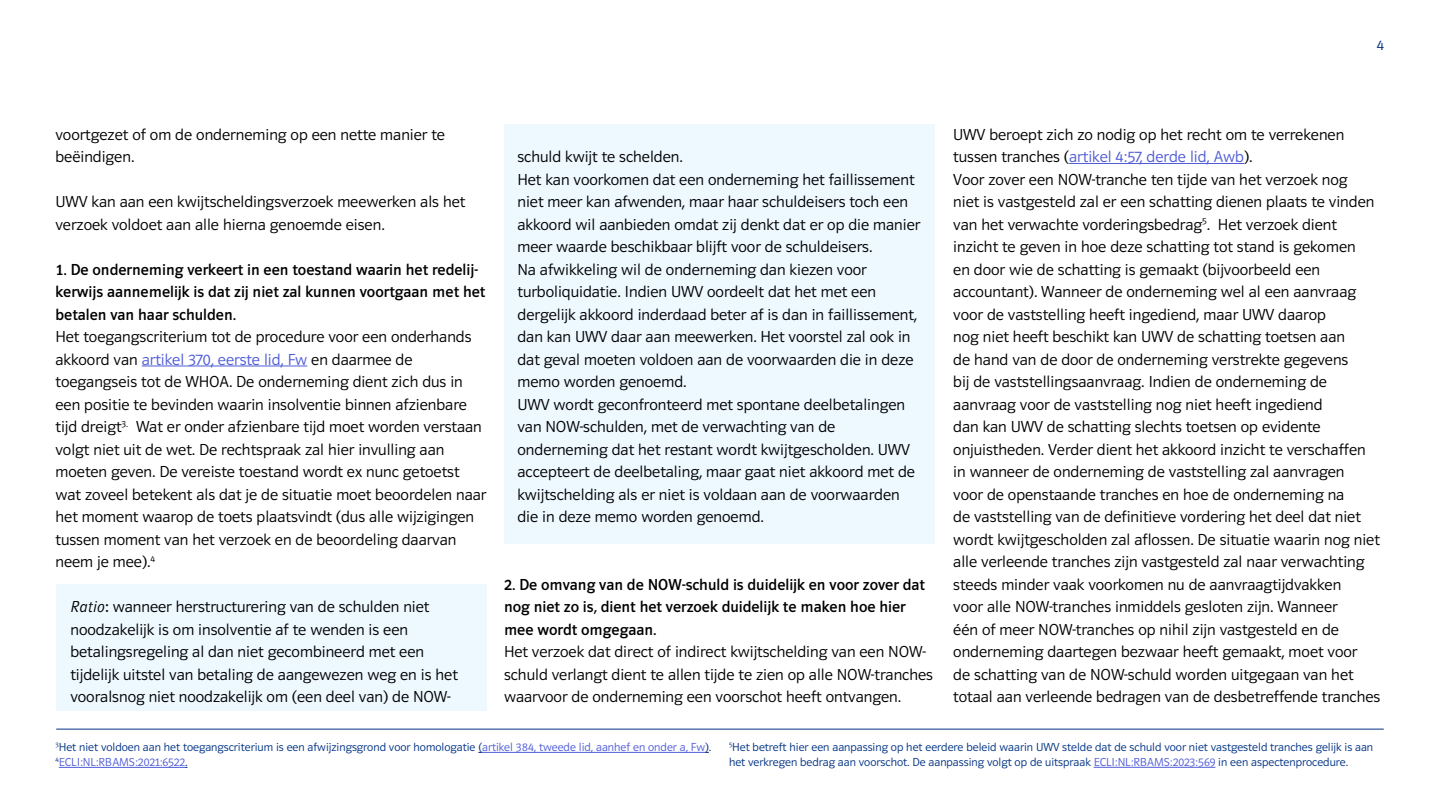
<style>
.page{position:relative;width:1440px;height:810px;background:#fff}
.page>*{position:absolute;margin:0;border:0;box-sizing:border-box;transform-origin:0 0}
.bodytekst{font:300 16.5px/22.5px "UWV Sans 2010";color:#000}
.bodytekst-2{font:16.5px/22.5px "UWV Sans 2010";color:#000}
.t1{font:300 15px "UWV Sans 2010";color:#003282}
.t2{font:300 12px/15px "UWV Sans 2010";color:#003282}
.s1{color:#4f5cd6}
.s2{font-style:italic}
.s3{font-weight:400}
</style>
<div class="page">
<hr style="left:56px;top:729px;width:1328px;height:1px;background:#003282">
<div style="left:505px;top:124px;width:430px;height:420px;background:#edf8ff"></div>
<div style="left:56px;top:584px;width:431px;height:127px;background:#edf8ff"></div>
<hr style="left:142px;top:366px;width:165px;height:1px;background:#4f5cd6">
<hr style="left:482px;top:752px;width:223px;height:1px;background:#4f5cd6">
<hr style="left:59px;top:767px;width:126px;height:1px;background:#4f5cd6">
<hr style="left:1094px;top:767px;width:121px;height:1px;background:#4f5cd6">
<hr style="left:1069px;top:163px;width:175px;height:1px;background:#4f5cd6">
<p class="t1" style="left:1377px;top:37px;width:9px">4</p>
<p class="bodytekst" style="left:56px;top:123px;width:391px">voortgezet of om de onderneming op een nette manier te beëindigen.</p>
<p class="bodytekst" style="left:56px;top:190px;width:411px">UWV kan aan een kwijtscheldingsverzoek meewerken als het verzoek voldoet aan alle hierna genoemde eisen.</p>
<p class="bodytekst-2" style="left:56px;top:258px;width:431px">1. De onderneming verkeert in een toestand waarin het redelij&shy;kerwijs aannemelijk is dat zij niet zal kunnen voortgaan met het betalen van haar schulden.</p>
<p class="bodytekst" style="left:55px;top:325px;width:432px">Het toegangscriterium tot de procedure voor een onderhands akkoord van <span class="s1">artikel 370, eerste lid, Fw</span> en daarmee de toegangseis tot de WHOA. De onderneming dient zich dus in een positie te bevinden waarin insolventie binnen afzienbare tijd dreigt<sup>3.</sup> Wat er onder afzienbare tijd moet worden verstaan volgt niet uit de wet. De rechtspraak zal hier invulling aan moeten geven. De vereiste toestand wordt ex nunc getoetst wat zoveel betekent als dat je de situatie moet beoordelen naar het moment waarop de toets plaatsvindt (dus alle wijzigingen tussen moment van het verzoek en de beoordeling daarvan neem je mee).<sup>4</sup></p>
<p class="bodytekst" style="left:70px;top:595px;width:389px"><span class="s2">Ratio</span><span class="s3">:</span> wanneer herstructurering van de schulden niet noodzakelijk is om insolventie af te wenden is een betalingsregeling al dan niet gecombineerd met een tijdelijk uitstel van betaling de aangewezen weg en is het vooralsnog niet noodzakelijk om (een deel van) de NOW-</p>
<p class="bodytekst" style="left:518px;top:145px;width:167px">schuld kwijt te schelden.</p>
<p class="bodytekst" style="left:518px;top:168px;width:404px">Het kan voorkomen dat een onderneming het faillissement niet meer kan afwenden, maar haar schuldeisers toch een akkoord wil aanbieden omdat zij denkt dat er op die manier meer waarde beschikbaar blijft voor de schuldeisers.<br>Na afwikkeling wil de onderneming dan kiezen voor turboliquidatie. Indien UWV oordeelt dat het met een dergelijk akkoord inderdaad beter af is dan in faillissement, dan kan UWV daar aan meewerken. Het voorstel zal ook in dat geval moeten voldoen aan de voorwaarden die in deze memo worden genoemd.</p>
<p class="bodytekst" style="left:518px;top:393px;width:399px">UWV wordt geconfronteerd met spontane deelbetalingen van NOW-schulden, met de verwachting van de onderneming dat het restant wordt kwijtgescholden. UWV accepteert de deelbetaling, maar gaat niet akkoord met de kwijtschelding als er niet is voldaan aan de voorwaarden die in deze memo worden genoemd.</p>
<p class="bodytekst-2" style="left:504px;top:573px;width:423px">2. De omvang van de NOW-schuld is duidelijk en voor zover dat nog niet zo is, dient het verzoek duidelijk te maken hoe hier mee wordt omgegaan.</p>
<p class="bodytekst" style="left:504px;top:641px;width:431px">Het verzoek dat direct of indirect kwijtschelding van een NOW&shy;schuld verlangt dient te allen tijde te zien op alle NOW-tranches waarvoor de onderneming een voorschot heeft ontvangen.</p>
<p class="bodytekst" style="left:953px;top:123px;width:393px">UWV beroept zich zo nodig op het recht om te verrekenen tussen tranches (<span class="s1">artikel 4:57, derde lid, Awb</span>).</p>
<p class="bodytekst" style="left:953px;top:168px;width:429px">Voor zover een NOW-tranche ten tijde van het verzoek nog<br>niet is vastgesteld zal er een schatting dienen plaats te vinden van het verwachte vorderingsbedrag<sup>5</sup>. Het verzoek dient inzicht te geven in hoe deze schatting tot stand is gekomen<br>en door wie de schatting is gemaakt (bijvoorbeeld een accountant). Wanneer de onderneming wel al een aanvraag voor de vaststelling heeft ingediend, maar UWV daarop<br>nog niet heeft beschikt kan UWV de schatting toetsen aan<br>de hand van de door de onderneming verstrekte gegevens<br>bij de vaststellingsaanvraag. Indien de onderneming de aanvraag voor de vaststelling nog niet heeft ingediend<br>dan kan UWV de schatting slechts toetsen op evidente onjuistheden. Verder dient het akkoord inzicht te verschaffen in wanneer de onderneming de vaststelling zal aanvragen<br>voor de openstaande tranches en hoe de onderneming na<br>de vaststelling van de definitieve vordering het deel dat niet wordt kwijtgescholden zal aflossen. De situatie waarin nog niet alle verleende tranches zijn vastgesteld zal naar verwachting steeds minder vaak voorkomen nu de aanvraagtijdvakken<br>voor alle NOW-tranches inmiddels gesloten zijn. Wanneer<br>één of meer NOW-tranches op nihil zijn vastgesteld en de onderneming daartegen bezwaar heeft gemaakt, moet voor<br>de schatting van de NOW-schuld worden uitgegaan van het totaal aan verleende bedragen van de desbetreffende tranches</p>
<p class="t2" style="left:56px;top:740px;width:657px"><sup>3</sup>Het niet voldoen aan het toegangscriterium is een afwijzingsgrond voor homologatie (<span class="s1">artikel 384, tweede lid, aanhef en onder a, Fw</span>).<br><sup>4</sup><span class="s1">ECLI:NL:RBAMS:2021:6522</span>.</p>
<p class="t2" style="left:729px;top:740px;width:646px"><sup>5</sup>Het betreft hier een aanpassing op het eerdere beleid waarin UWV stelde dat de schuld voor niet vastgesteld tranches gelijk is aan het verkregen bedrag aan voorschot. De aanpassing volgt op de uitspraak <span class="s1">ECLI:NL:RBAMS:2023:569</span> in een aspectenprocedure.</p>
</div>
